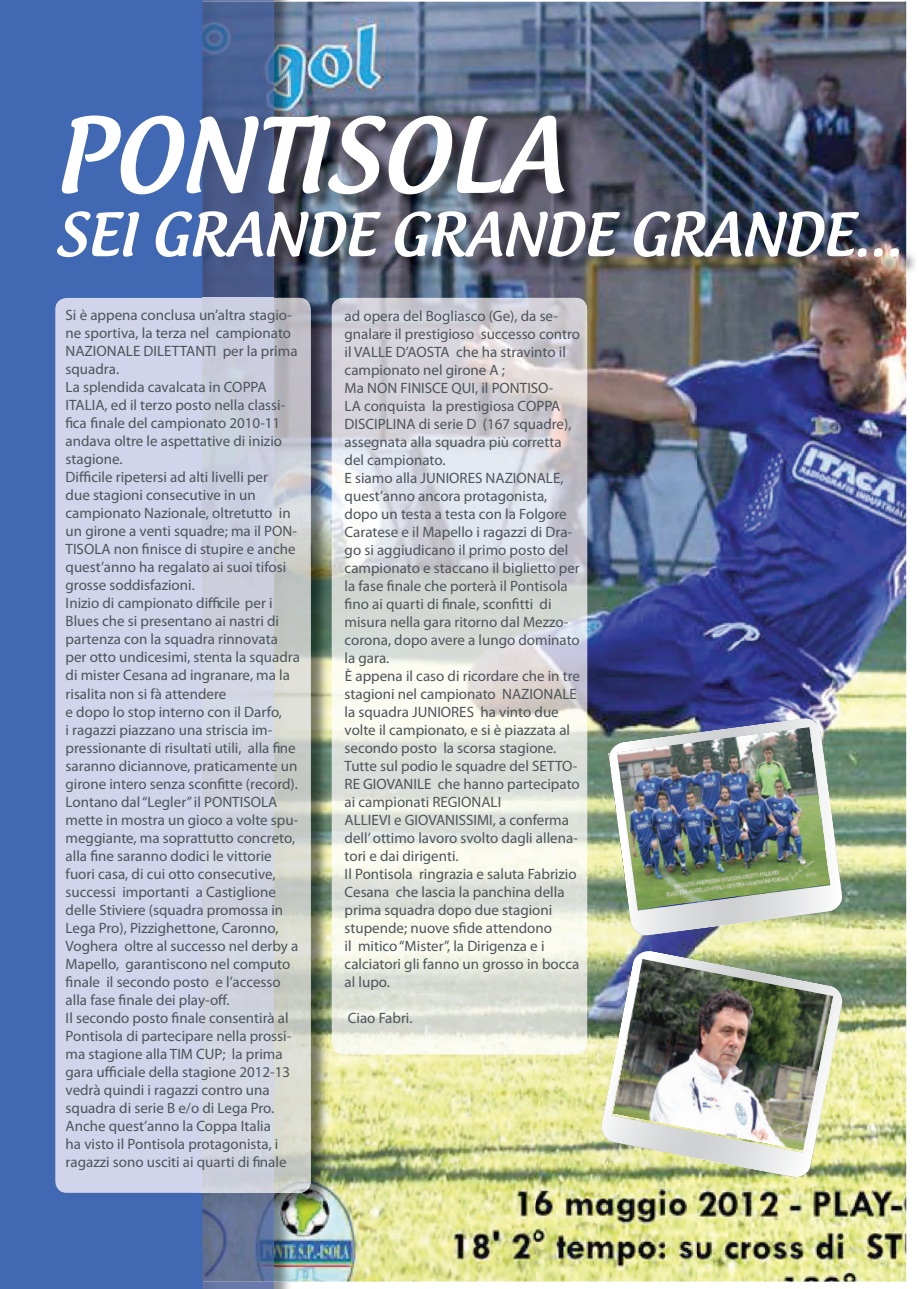
<style>
.page{position:relative;width:919px;height:1289px;background:#fff}
.page>*{position:absolute;margin:0;border:0;box-sizing:border-box;transform-origin:0 0}
.t1{font:500 97.2px "Androgyne";color:#fff}
.t2{font:500 56.7px "Androgyne";color:#fff}
.t3{font:15px/18px "Myriad Pro";color:#4d545a}
</style>
<div class="page">
<img style="left:274px;top:0;width:633px;height:51px">
<img style="left:866px;top:51px;width:49px;height:1231px">
<img style="left:274px;top:1281px;width:592px;height:7px">
<img style="left:274px;top:2px;width:421px;height:319px">
<img style="left:695px;top:2px;width:211px;height:1279px">
<img style="left:274px;top:321px;width:104px;height:960px">
<img style="left:537px;top:321px;width:159px;height:960px">
<img style="left:378px;top:1054px;width:159px;height:227px">
<div style="left:0;top:0;width:202px;height:1288px;background:#4168b2"></div>
<img style="left:202px;top:2px;width:72px;height:1279px">
<img style="left:202px;top:298px;width:108px;height:894px">
<svg style="left:55px;top:298px;width:144px;height:894px;background:#cbd0e8"></svg>
<hr style="left:199px;top:298px;width:3px;height:894px;background:#d1d4eb">
<img style="left:332px;top:298px;width:255px;height:756px">
<img style="left:607px;top:716px;width:236px;height:221px">
<img style="left:598px;top:947px;width:246px;height:232px">
<h1 class="t1" style="left:55px;top:119px;width:510px">PONTISOLA</h1>
<h2 class="t2" style="left:55px;top:213px;width:848px">SEI GRANDE GRANDE GRANDE...</h2>
<p class="t3" style="left:66px;top:306px;width:236px">Si è appena conclusa un’altra stagio&shy;ne sportiva, la terza nel campionato NAZIONALE DILETTANTI per la prima squadra.<br>La splendida cavalcata in COPPA ITALIA, ed il terzo posto nella classi&shy;fica finale del campionato 2010-11 andava oltre le aspettative di inizio stagione.<br>Difficile ripetersi ad alti livelli per<br>due stagioni consecutive in un campionato Nazionale, oltretutto in un girone a venti squadre; ma il PON-TISOLA non finisce di stupire e anche quest’anno ha regalato ai suoi tifosi grosse soddisfazioni.<br>Inizio di campionato difficile per i Blues che si presentano ai nastri di partenza con la squadra rinnovata per otto undicesimi, stenta la squadra di mister Cesana ad ingranare, ma la risalita non si fà attendere<br>e dopo lo stop interno con il Darfo,<br>i ragazzi piazzano una striscia im&shy;pressionante di risultati utili, alla fine saranno diciannove, praticamente un girone intero senza sconfitte (record).<br>Lontano dal “Legler” il PONTISOLA mette in mostra un gioco a volte spu&shy;meggiante, ma soprattutto concreto, alla fine saranno dodici le vittorie fuori casa, di cui otto consecutive, successi importanti a Castiglione delle Stiviere (squadra promossa in Lega Pro), Pizzighettone, Caronno, Voghera oltre al successo nel derby a Mapello, garantiscono nel computo finale il secondo posto e l’accesso alla fase finale dei play-off.<br>Il secondo posto finale consentirà al Pontisola di partecipare nella prossi&shy;ma stagione alla TIM CUP; la prima gara ufficiale della stagione 2012-13 vedrà quindi i ragazzi contro una squadra di serie B e/o di Lega Pro.<br>Anche quest’anno la Coppa Italia<br>ha visto il Pontisola protagonista, i ragazzi sono usciti ai quarti di finale</p>
<p class="t3" style="left:344px;top:306px;width:237px">ad opera del Bogliasco (Ge), da se&shy;gnalare il prestigioso successo contro il VALLE D’AOSTA che ha stravinto il campionato nel girone A ;<br>Ma NON FINISCE QUI, il PONTISO-<br>LA conquista la prestigiosa COPPA DISCIPLINA di serie D (167 squadre), assegnata alla squadra più corretta del campionato.<br>E siamo alla JUNIORES NAZIONALE, quest’anno ancora protagonista, dopo un testa a testa con la Folgore Caratese e il Mapello i ragazzi di Dra&shy;go si aggiudicano il primo posto del campionato e staccano il biglietto per la fase finale che porterà il Pontisola fino ai quarti di finale, sconfitti di misura nella gara ritorno dal Mezzo&shy;corona, dopo avere a lungo dominato la gara.<br>È appena il caso di ricordare che in tre stagioni nel campionato NAZIONALE la squadra JUNIORES ha vinto due volte il campionato, e si è piazzata al secondo posto la scorsa stagione.<br>Tutte sul podio le squadre del SETTO-RE GIOVANILE che hanno partecipato ai campionati REGIONALI<br>ALLIEVI e GIOVANISSIMI, a conferma dell’ ottimo lavoro svolto dagli allena&shy;tori e dai dirigenti.<br>Il Pontisola ringrazia e saluta Fabrizio Cesana che lascia la panchina della prima squadra dopo due stagioni stupende; nuove sfide attendono<br>il mitico “Mister”, la Dirigenza e i calciatori gli fanno un grosso in bocca al lupo.</p>
<p class="t3" style="left:348px;top:1008px;width:66px">Ciao Fabri.</p>
</div>
